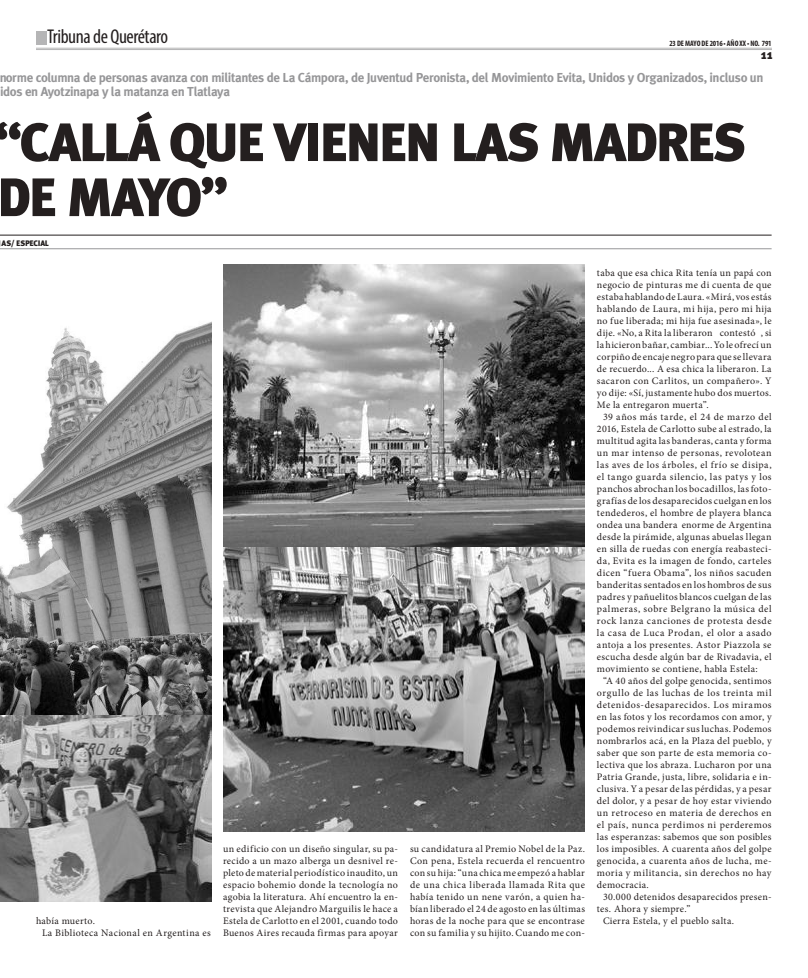
<style>
.page{position:relative;width:808px;height:978px;background:#fff}
.page>*{position:absolute;margin:0;border:0;box-sizing:border-box;transform-origin:0 0}
.t1{font:900 54px/55px "Meta Plus";letter-spacing:-.05em;color:#241f1f}
.t2{font:condensed 20px "Myriad Pro";letter-spacing:-.02em;color:#241f1f}
.t3{font:700 13px/14px "Meta Plus";letter-spacing:-.03em;color:#969698}
.t4{font:900 12.9px "Meta Plus";color:#241f1f}
.t5{font:10px/12px "Minion Pro";letter-spacing:.03em;color:#241f1f;text-align:justify}
.t6{font:900 8px "Meta Plus Lining";letter-spacing:-.02em;color:#241f1f}
.t7{font:700 condensed 7.9px "Myriad Pro";letter-spacing:-.01em;color:#241f1f}
</style>
<div class="page">
<hr style="left:36px;top:48px;width:736px;height:1px;background:#b5b5b6">
<hr style="left:36px;top:49px;width:736px;height:1px;background:#b5b5b6">
<div style="left:36px;top:31px;width:10px;height:14px;background:#b5b5b6"></div>
<hr style="left:0;top:235px;width:771px;height:1px;background:#241f1f">
<hr style="left:0;top:248px;width:771px;height:1px;background:#969698">
<img style="left:0;top:322px;width:211px;height:579px">
<img style="left:223px;top:264px;width:362px;height:568px">
<h2 class="t2" style="left:47px;top:25px;width:122px">Tribuna de Querétaro</h2>
<h3 class="t3" style="left:-1px;top:71px;width:766px">norme columna de personas avanza con militantes de La Cámpora, de Juventud Peronista, del Movimiento Evita, Unidos y Organizados, incluso un idos en Ayotzinapa y la matanza en Tlatlaya</h3>
<h1 class="t1" style="left:-6px;top:115px;width:754px">“CALLÁ QUE VIENEN LAS MADRES<br>DE MAYO”</h1>
<p class="t6" style="left:2px;top:239px;width:49px">AS/ ESPECIAL</p>
<p class="t7" style="left:669px;top:38px;width:104px">23 DE MAYO DE 2016 • AÑO XX • NO. 791</p>
<p class="t4" style="left:761px;top:47px;width:13px">11</p>
<p class="t5" style="left:42px;top:915px;width:170px;text-indent:-6px">había muerto.<br>La Biblioteca Nacional en Argentina es</p>
<p class="t5" style="left:223px;top:843px;width:176px">un edificio con un diseño singular, su pa&shy;recido a un mazo alberga un desnivel re&shy;pleto de material periodístico inaudito, un espacio bohemio donde la tecnología no agobia la literatura. Ahí encuentro la en&shy;trevista que Alejandro Marguilis le hace a Estela de Carlotto en el 2001, cuando todo Buenos Aires recauda firmas para apoyar</p>
<p class="t5" style="left:410px;top:843px;width:176px">su candidatura al Premio Nobel de la Paz.<br>Con pena, Estela recuerda el rencuentro con su hija: “una chica me empezó a hablar de una chica liberada llamada Rita que había tenido un nene varón, a quien ha&shy;bían liberado el 24 de agosto en las últimas horas de la noche para que se encontrase con su familia y su hijito. Cuando me con-</p>
<p class="t5" style="left:597px;top:267px;width:176px">taba que esa chica Rita tenía un papá con negocio de pinturas me di cuenta de que estaba hablando de Laura. «Mirá, vos estás hablando de Laura, mi hija, pero mi hija no fue liberada; mi hija fue asesinada», le dije. «No, a Rita la liberaron ―contestó―, si la hicieron bañar, cambiar... Yo le ofrecí un corpiño de encaje negro para que se llevara de recuerdo... A esa chica la liberaron. La sacaron con Carlitos, un compañero». Y yo dije: «Sí, justamente hubo dos muertos.<br>Me la entregaron muerta”.</p>
<p class="t5" style="left:597px;top:411px;width:176px;text-indent:6px">39 años más tarde, el 24 de marzo del 2016, Estela de Carlotto sube al estrado, la multitud agita las banderas, canta y forma un mar intenso de personas, revolotean las aves de los árboles, el frío se disipa, el tango guarda silencio, las patys y los panchos abrochan los bocadillos, las foto&shy;grafías de los desaparecidos cuelgan en los tendederos, el hombre de playera blanca ondea una bandera enorme de Argentina desde la pirámide, algunas abuelas llegan en silla de ruedas con energía reabasteci&shy;da, Evita es la imagen de fondo, carteles dicen “fuera Obama”, los niños sacuden banderitas sentados en los hombros de sus padres y pañuelitos blancos cuelgan de las palmeras, sobre Belgrano la música del rock lanza canciones de protesta desde la casa de Luca Prodan, el olor a asado antoja a los presentes. Astor Piazzola se escucha desde algún bar de Rivadavia, el movimiento se contiene, habla Estela:</p>
<p class="t5" style="left:597px;top:675px;width:176px;text-indent:6px">“A 40 años del golpe genocida, sentimos orgullo de las luchas de los treinta mil detenidos‑desaparecidos. Los miramos en las fotos y los recordamos con amor, y podemos reivindicar sus luchas. Podemos nombrarlos acá, en la Plaza del pueblo, y saber que son parte de esta memoria co&shy;lectiva que los abraza. Lucharon por una Patria Grande, justa, libre, solidaria e in&shy;clusiva. Y a pesar de las pérdidas, y a pesar del dolor, y a pesar de hoy estar viviendo un retroceso en materia de derechos en el país, nunca perdimos ni perderemos las esperanzas: sabemos que son posibles los imposibles. A cuarenta años del golpe genocida, a cuarenta años de lucha, me&shy;moria y militancia, sin derechos no hay democracia.</p>
<p class="t5" style="left:603px;top:891px;width:170px">30.000 detenidos desaparecidos presen-</p>
<p class="t5" style="left:597px;top:903px;width:95px">tes. Ahora y siempre.”</p>
<p class="t5" style="left:603px;top:915px;width:133px">Cierra Estela, y el pueblo salta.</p>
</div>
